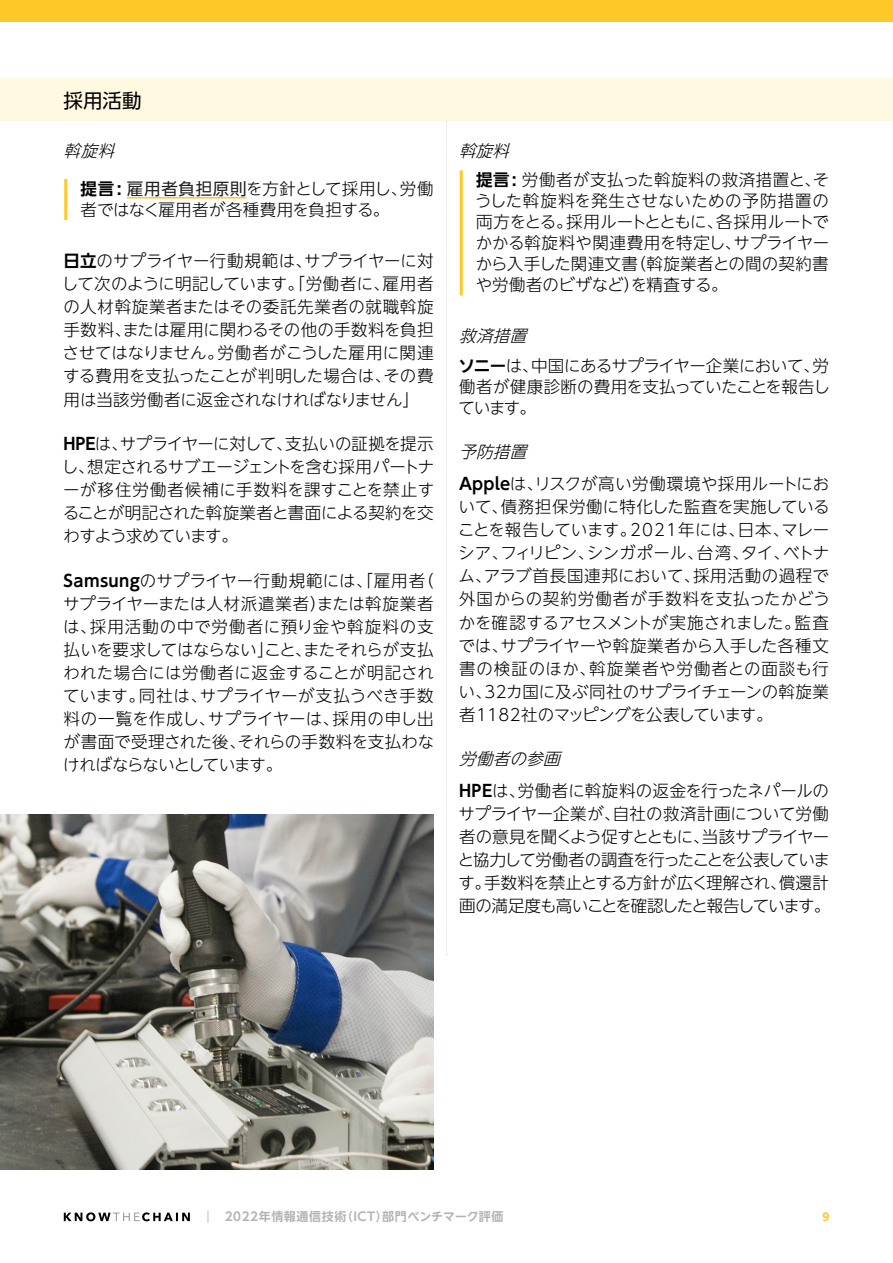
<style>
.page{position:relative;width:893px;height:1263px;background:#fff}
.page>*{position:absolute;margin:0;border:0;box-sizing:border-box;transform-origin:0 0}
.t1{font:19.5px "UD Shin Go NT Pro";color:#000}
.t2{font:300 16.5px/23.1px "UD Shin Go NT Pro";letter-spacing:-.02em;color:#000;text-align:justify}
.t3{font:300 16.5px/31.7px "UD Shin Go NT Pro";color:#000}
.t4{font:300 16.5px/31.7px "UD Shin Go NT Pro";letter-spacing:.02em;color:#000}
.t5{font:300 16.5px/21px "UD Shin Go NT Pro";letter-spacing:-.04em;color:#000}
.t6{font:300 16.5px/29.5px "UD Shin Go NT Pro";letter-spacing:.035em;color:#000}
.t7{font:italic 300 16.5px "UD Shin Go NT Pro";color:#000}
.t8{font:700 12px "UD Shin Go NT Pro De";letter-spacing:.05em;color:#b3b3b3}
.t9{font:700 12px "Open Sans";color:#fec827}
.s1{font-family:"UD Shin Go NT Pro De";font-weight:700}
.s2{font-weight:400;color:#231f20}
.s3{font-style:italic}
.s4{font-family:"Open Sans";font-weight:400}
</style>
<div class="page">
<div style="left:0;top:78px;width:893px;height:43px;background:#fff9e1"></div>
<svg style="left:446px;top:121px;width:1px;height:834px"></svg>
<hr style="left:64px;top:179px;width:3px;height:41px;background:#fec827">
<hr style="left:127px;top:197px;width:119px;height:2px;background:#fec827">
<hr style="left:460px;top:170px;width:3px;height:126px;background:#fec827">
<img style="left:0;top:814px;width:434px;height:355px">
<div style="left:0;top:0;width:893px;height:21px;background:#fec827"></div>
<svg style="left:64px;top:1212px;width:126px;height:9px"></svg>
<p class="t1" style="left:64px;top:85px;width:79px">採用活動</p>
<p class="t7" style="left:64px;top:137px;width:59px">斡旋料</p>
<p class="t2" style="left:81px;top:177px;width:354px;line-height:21px"><span class="s1">提言:</span> <span class="s2">雇用者負担原則</span>を方針として採用し、労働者ではなく雇用者が各種費用を負担する。</p>
<p class="t2" style="left:62px;top:248px;width:373px"><span class="s1">日立</span>のサプライヤー行動規範は、サプライヤーに対して次のように明記しています。「労働者に、雇用者の人材斡旋業者またはその委託先業者の就職斡旋手数料、または雇用に関わるその他の手数料を負担させてはなりません。労働者がこうした雇用に関連する費用を支払ったことが判明した場合は、その費用は当該労働者に返金されなければなりません」</p>
<p class="t2" style="left:62px;top:431px;width:374px"><span class="s1">HPE</span>は、サプライヤーに対して、支払いの証拠を提示し、想定されるサブエージェントを含む採用パートナーが移住労働者候補に手数料を課すことを禁止することが明記された斡旋業者と書面による契約を交わすよう求めています。</p>
<p class="t2" style="left:63px;top:568px;width:373px"><span class="s1">Samsung</span>のサプライヤー行動規範には、「雇用者（サプライヤーまたは人材派遣業者）または斡旋業者は、採用活動の中で労働者に預り金や斡旋料の支払いを要求してはならない」こと、またそれらが支払われた場合には労働者に返金することが明記されています。同社は、サプライヤーが支払うべき手数料の一覧を作成し、サプライヤーは、採用の申し出が書面で受理された後、それらの手数料を支払わなければならないとしています。</p>
<p class="t6" style="left:476px;top:135px;width:355px;text-indent:-17px"><span class="s3">斡旋料<br></span><span class="s1">提言:</span> 労働者が支払った斡旋料の救済措置と、そ</p>
<p class="t2" style="left:475px;top:190px;width:356px;line-height:21px">うした斡旋料を発生させないための予防措置の両方をとる。採用ルートとともに、各採用ルートでかかる斡旋料や関連費用を特定し、サプライヤーから入手した関連文書（斡旋業者との間の契約書や労働者のビザなど）を精査する。</p>
<p class="t2" style="left:458px;top:321px;width:372px;line-height:29.5px"><span class="s3">救済措置<br></span><span class="s1">ソニー</span>は、中国にあるサプライヤー企業において、労</p>
<p class="t5" style="left:458px;top:376px;width:373px">働者が健康診断の費用を支払っていたことを報告しています。</p>
<p class="t4" style="left:459px;top:436px;width:372px"><span class="s3">予防措置<br></span><span class="s1">Apple</span>は、リスクが高い労働環境や採用ルートにお</p>
<p class="t2" style="left:458px;top:495px;width:373px">いて、債務担保労働に特化した監査を実施していることを報告しています。2021年には、日本、マレーシア、フィリピン、シンガポール、台湾、タイ、ベトナム、アラブ首長国連邦において、採用活動の過程で外国からの契約労働者が手数料を支払ったかどうかを確認するアセスメントが実施されました。監査では、サプライヤーや斡旋業者から入手した各種文書の検証のほか、斡旋業者や労働者との面談も行い、32カ国に及ぶ同社のサプライチェーンの斡旋業者1182社のマッピングを公表しています。</p>
<p class="t3" style="left:459px;top:743px;width:372px"><span class="s3">労働者の参画<br></span><span class="s1">HPE</span>は、労働者に斡旋料の返金を行ったネパールの</p>
<p class="t2" style="left:458px;top:801px;width:374px">サプライヤー企業が、自社の救済計画について労働者の意見を聞くよう促すとともに、当該サプライヤーと協力して労働者の調査を行ったことを公表しています。手数料を禁止とする方針が広く理解され、償還計画の満足度も高いことを確認したと報告しています。</p>
<p class="t8" style="left:205px;top:1207px;width:300px"><span class="s4">|</span> 2022年情報通信技術（ICT）部門ベンチマーク評価</p>
<p class="t9" style="left:822px;top:1208px;width:8px">9</p>
</div>
